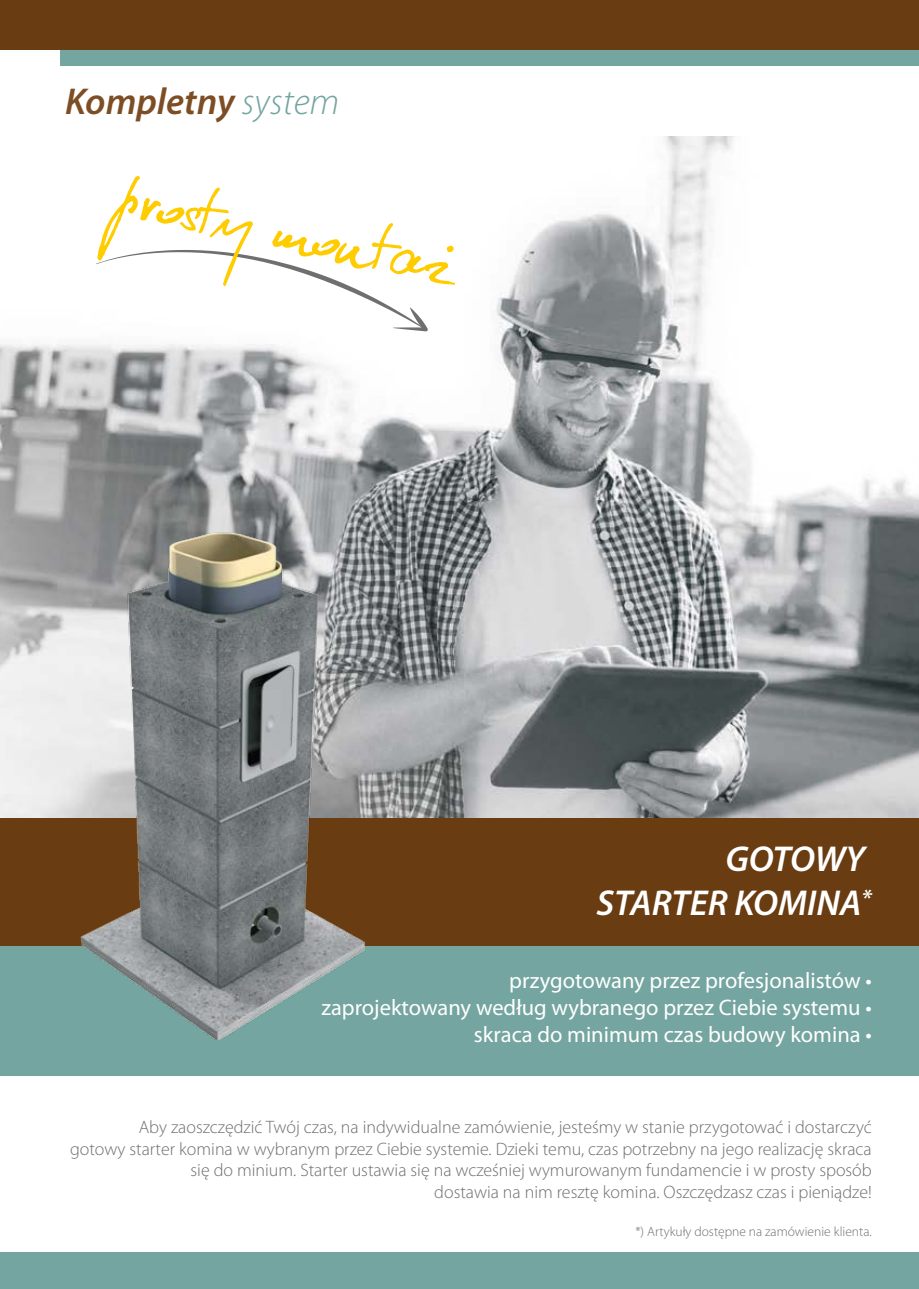
<style>
.page{position:relative;width:919px;height:1289px;background:#fff}
.page>*{position:absolute;margin:0;border:0;box-sizing:border-box;transform-origin:0 0}
.t1{font:96.3px "Kuba reczny";color:#fc0}
.t2{font:italic 600 37.5px "Myriad Pro";color:#7d4e24}
.t3{font:italic 600 36.15px/43.3px "Myriad Pro";color:#fff;text-align:right}
.t4{font:22.5px/27px "Myriad Pro";color:#fff;text-align:right}
.t5{font:300 18px/21.6px "Myriad Pro";color:#706f6f;text-align:right}
.t6{font:300 13.5px "Myriad Pro";color:#706f6f}
.s1{font-weight:300;color:#74a5a0}
</style>
<div class="page">
<div style="left:60px;top:0;width:858px;height:98px;background:#74a5a0"></div>
<div style="left:0;top:66px;width:918px;height:64px;background:#fff"></div>
<div style="left:0;top:1252px;width:918px;height:36px;background:#74a5a0"></div>
<div style="left:0;top:0;width:918px;height:49px;background:#693c11"></div>
<img style="left:1px;top:137px;width:917px;height:681px">
<div style="left:0;top:946px;width:918px;height:129px;background:#74a5a0"></div>
<div style="left:0;top:818px;width:918px;height:128px;background:#693c11"></div>
<svg style="left:96px;top:250px;width:332px;height:81px"></svg>
<img style="left:39px;top:516px;width:361px;height:525px">
<h2 class="t2" style="left:65px;top:78px;width:276px">Kompletny <span class="s1">system</span></h2>
<h1 class="t1" style="left:132px;top:155px;width:336px;rotate:12deg">prosty monta¿</h1>
<h3 class="t3" style="left:596px;top:836px;width:277px">GOTOWY<br>STARTER KOMINA<sup>*</sup></h3>
<p class="t4" style="left:321px;top:966px;width:551px">przygotowany przez profesjonalistów •<br>zaprojektowany według wybranego przez Ciebie systemu • skraca do minimum czas budowy komina •</p>
<p class="t5" style="left:70px;top:1116px;width:803px">Aby zaoszczędzić Twój czas, na indywidualne zamówienie, jesteśmy w stanie przygotować i dostarczyć<br>gotowy starter komina w wybranym przez Ciebie systemie. Dzieki temu, czas potrzebny na jego realizację skraca się do minium. Starter ustawia się na wcześniej wymurowanym fundamencie i w prosty sposób<br>dostawia na nim resztę komina. Oszczędzasz czas i pieniądze!</p>
<p class="t6" style="left:635px;top:1223px;width:238px">*) Artykuły dostępne na zamówienie klienta.</p>
</div>
